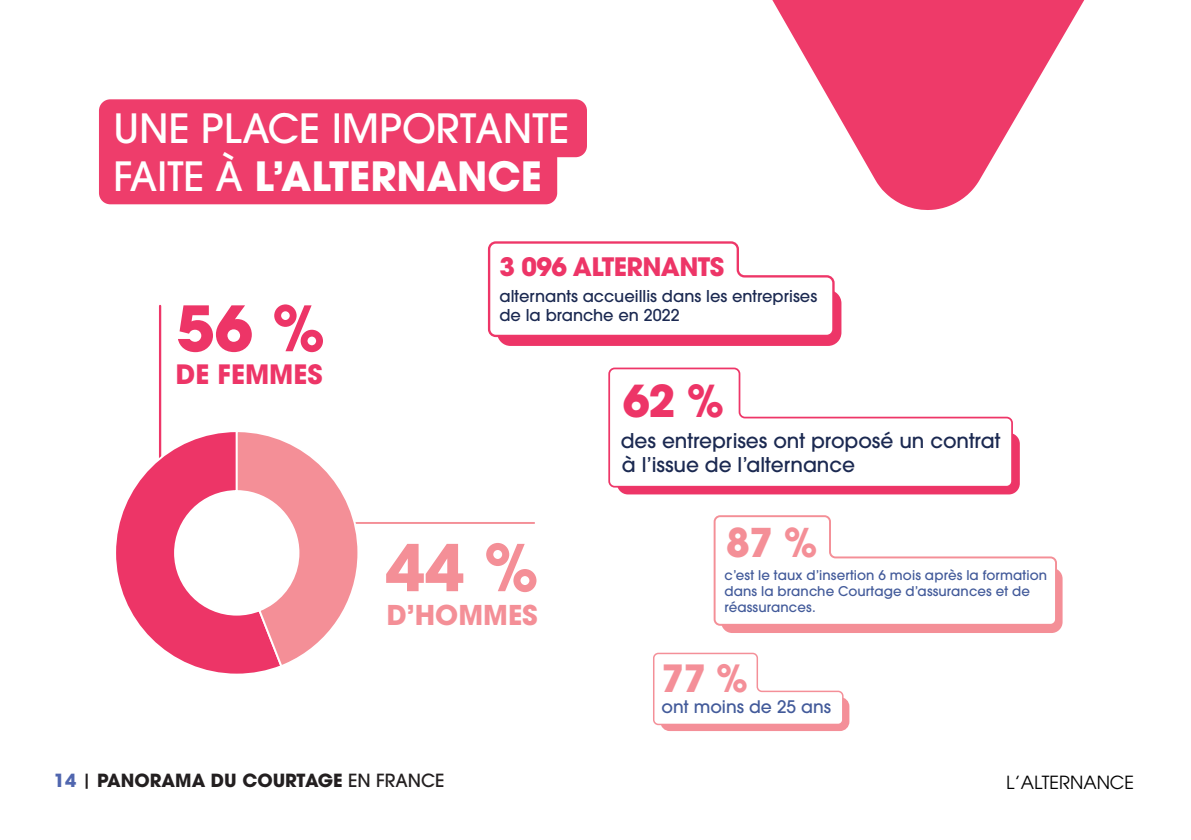
<style>
.page{position:relative;width:1191px;height:840px;background:#fff}
.page>*{position:absolute;margin:0;border:0;box-sizing:border-box;transform-origin:0 0}
.t1{font:700 63.8px "ITC Avant Garde Pro";color:#f48f97}
.t2{font:700 62px "ITC Avant Garde Pro";color:#ed3567}
.t3{font:700 43.6px "ITC Avant Garde Pro";color:#ed3567}
.t4{font:500 40px "ITC Avant Garde Pro";color:#fff}
.t5{font:700 40px "ITC Avant Garde Pro";color:#fff}
.t6{font:700 39.4px "ITC Avant Garde Pro";color:#f48f97}
.t7{font:700 37.2px "ITC Avant Garde Pro";color:#f48f98}
.t8{font:700 27.2px "ITC Avant Garde Pro";color:#f48f97}
.t9{font:700 26.4px "ITC Avant Garde Pro";color:#ed3567}
.t10{font:700 25.2px "ITC Avant Garde Pro";letter-spacing:-.025em;color:#ed3567}
.t11{font:500 20.2px/24.2px "ITC Avant Garde Pro";letter-spacing:-.005em;color:#1b2951}
.t12{font:700 18px "ITC Avant Garde Pro";color:#231f20}
.t13{font:18px "ITC Avant Garde Pro";color:#000001}
.t14{font:500 17.2px "ITC Avant Garde Pro";color:#425a9a}
.t15{font:500 16.2px/19.4px "ITC Avant Garde Pro";color:#1b2951}
.t16{font:500 13.4px/16px "ITC Avant Garde Pro";letter-spacing:.01em;color:#425a9a}
.s1{font-weight:500}
.s2{color:#5066af}
</style>
<div class="page">
<svg style="left:772px;top:0;width:313px;height:210px;fill:#ee3a69"></svg>
<div style="left:99px;top:99px;width:488px;height:58px;background:#ee3d6b;border-radius:11px"></div>
<div style="left:99px;top:149px;width:458px;height:55px;background:#ee3d6b"></div>
<div style="left:660px;top:696px;width:189px;height:34px;background:#f48f98;border-radius:9px"></div>
<div style="left:617px;top:432px;width:402px;height:62px;background:#ed3567;border-radius:11px"></div>
<svg style="left:653px;top:652px;width:191px;height:73px"></svg>
<svg style="left:608px;top:367px;width:405px;height:121px"></svg>
<div style="left:721px;top:567px;width:341px;height:65px;background:#f48f97;border-radius:11px"></div>
<div style="left:497px;top:290px;width:344px;height:56px;background:#ed3567;border-radius:13px"></div>
<div style="left:713px;top:515px;width:345px;height:111px;background:#fff"></div>
<svg style="left:487px;top:241px;width:349px;height:97px"></svg>
<hr style="left:159px;top:306px;width:2px;height:173px;background:#ee3668">
<hr style="left:324px;top:521px;width:211px;height:2px;background:#f48f97">
<svg style="left:116px;top:429px;width:119px;height:245px"></svg>
<svg style="left:235px;top:432px;width:125px;height:242px"></svg>
<p class="t4" style="left:113px;top:103px;width:457px">UNE PLACE IMPORTANTE</p>
<p class="t5" style="left:113px;top:150px;width:430px"><span class="s1">FAITE À</span> L’ALTERNANCE</p>
<p class="t2" style="left:176px;top:287px;width:150px">56 %</p>
<p class="t9" style="left:176px;top:356px;width:148px">DE FEMMES</p>
<p class="t10" style="left:499px;top:250px;width:226px">3 096 ALTERNANTS</p>
<p class="t15" style="left:499px;top:286px;width:319px">alternants accueillis dans les entreprises de la branche en 2022</p>
<p class="t3" style="left:622px;top:371px;width:103px">62 %</p>
<p class="t1" style="left:385px;top:524px;width:155px">44 %</p>
<p class="t8" style="left:387px;top:596px;width:153px">D’HOMMES</p>
<p class="t11" style="left:621px;top:428px;width:381px">des entreprises ont proposé un contrat à l’issue de l’alternance</p>
<p class="t6" style="left:726px;top:516px;width:93px">87 %</p>
<p class="t16" style="left:724px;top:566px;width:324px">c’est le taux d’insertion 6 mois après la formation dans la branche Courtage d’assurances et de réassurances.</p>
<p class="t7" style="left:661px;top:653px;width:88px">77 %</p>
<p class="t14" style="left:661px;top:695px;width:171px">ont moins de 25 ans</p>
<p class="t12" style="left:54px;top:767px;width:392px"><span class="s2">14</span> <span class="s1">|</span> PANORAMA DU COURTAGE <span class="s1">EN FRANCE</span></p>
<p class="t13" style="left:1006px;top:771px;width:129px">L’ALTERNANCE</p>
</div>
